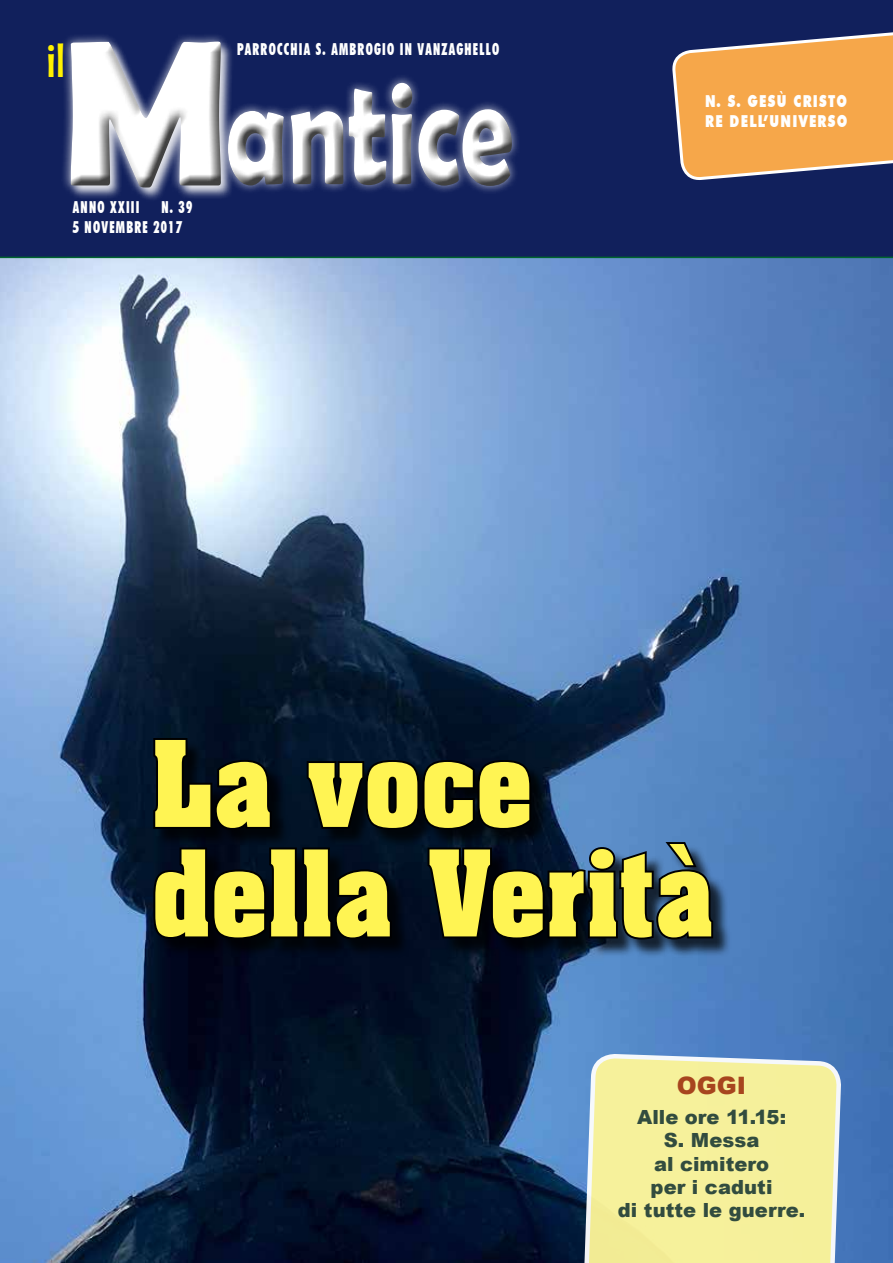
<style>
.page{position:relative;width:893px;height:1263px;background:#fff}
.page>*{position:absolute;margin:0;border:0;box-sizing:border-box;transform-origin:0 0}
.t1{font:700 208.65px "Berlin Sans FB Demi";color:#fff}
.t2{font:700 150.15px "Berlin Sans FB Demi";color:#fff;scale:.7 1}
.t3{font:700 117px/109.5px "Aachen BT";letter-spacing:-.015em;color:#fff453;scale:.88 1}
.t4{font:48.9px "Berlin Sans FB";color:#fff200;scale:.88 1}
.t5{font:900 24px "Arial";color:#a7451e}
.t6{font:900 19.5px/23.4px "Arial";letter-spacing:.005em;color:#324c3f;text-align:center}
.t7{font:900 condensed 16.5px/19.5px "Futura BT";letter-spacing:.1em;color:#fff;scale:.76 1}
.t8{font:900 16.5px/20px "Futura BT";letter-spacing:.1em;color:#fff;scale:.76 1}
</style>
<div class="page">
<img style="left:0;top:258px;width:893px;height:1005px">
<div style="left:0;top:0;width:893px;height:258px;background:#11205c"></div>
<div style="left:47px;top:0;width:432px;height:228px;background:#11205c"></div>
<div style="left:62px;top:35px;width:170px;height:163px;background:#000;opacity:.75"></div>
<svg style="left:672px;top:0;width:221px;height:180px;background:#b38356"></svg>
<div style="left:218px;top:44px;width:423px;height:172px;background:#11205c"></div>
<div style="left:218px;top:72px;width:296px;height:109px;background:#fff;opacity:.75"></div>
<div style="left:226px;top:81px;width:297px;height:116px;background:#000;opacity:.75"></div>
<svg style="left:580px;top:1045px;width:263px;height:218px;background:#e2e3a2"></svg>
<div style="left:155px;top:740px;width:577px;height:218px;background:#000;opacity:.75"></div>
<svg style="left:151px;top:736px;width:123px;height:96px;background:#000712"></svg>
<svg style="left:305px;top:758px;width:228px;height:74px;background:#00070f"></svg>
<svg style="left:151px;top:845px;width:243px;height:96px;background:#00050e"></svg>
<svg style="left:426px;top:840px;width:289px;height:103px;background:#111f32"></svg>
<h3 class="t4" style="left:46px;top:33px;width:23px">il</h3>
<h1 class="t1" style="left:61px;top:-7px;width:170px">M</h1>
<p class="t7" style="left:237px;top:40px;width:346px">PARROCCHIA S. AMBROGIO IN VANZAGHELLO</p>
<h2 class="t2" style="left:226px;top:45px;width:412px">antice</h2>
<p class="t7" style="left:73px;top:198px;width:89px">ANNO XXII I</p>
<p class="t7" style="left:73px;top:198px;width:159px;text-indent:89px">N. 39<br>5 NOVEMBRE 2017</p>
<p class="t8" style="left:705px;top:91px;width:189px">N. S. GESÙ CRISTO<br>RE DELL’UNIVERSO</p>
<h3 class="t3" style="left:151px;top:728px;width:642px">La voce della Verità</h3>
<h3 class="t5" style="left:677px;top:1068px;width:71px">OGGI</h3>
<p class="t6" style="left:618px;top:1104px;width:189px">Alle ore 11.15:<br>S. Messa<br>al cimitero<br>per i caduti<br>di tutte le guerre.</p>
</div>
